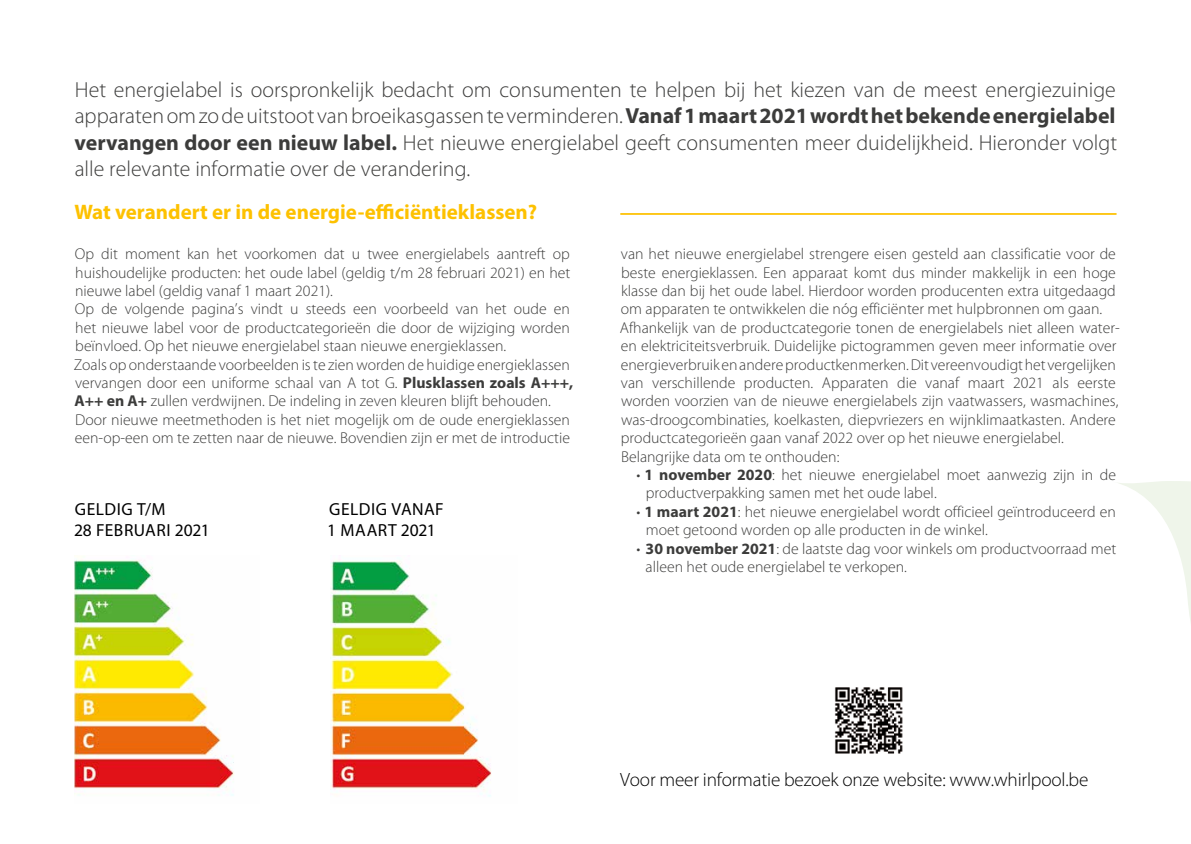
<style>
.page{position:relative;width:1191px;height:844px;background:#fff}
.page>*{position:absolute;margin:0;border:0;box-sizing:border-box;transform-origin:0 0}
.t1{font:300 21.88px/26.2px "Myriad Pro";color:#3c3c3b;text-align:justify}
.t2{font:700 21px "Myriad Pro";color:#fdc100}
.t3{font:300 19.25px "Myriad Pro";letter-spacing:-.01em;color:#000}
.t4{font:17.5px/21px "Myriad Pro";letter-spacing:.025em;color:#000}
.t5{font:300 15.75px/18.4px "Myriad Pro";color:#3c3c3b}
.s1{font-weight:700}
</style>
<div class="page">
<svg style="left:1119px;top:481px;width:72px;height:141px"></svg>
<img style="left:74px;top:560px;width:160px;height:236px">
<img style="left:331px;top:560px;width:160px;height:237px">
<img style="left:834px;top:687px;width:69px;height:67px">
<hr style="left:620px;top:213px;width:496px;height:2px;background:#fdc100">
<p class="t1" style="left:75px;top:76px;width:1044px">Het energielabel is oorspronkelijk bedacht om consumenten te helpen bij het kiezen van de meest energiezuinige apparaten om zo de uitstoot van broeikasgassen te verminderen. <span class="s1">Vanaf 1 maart 2021 wordt het bekende energielabel vervangen door een nieuw label.</span> Het nieuwe energielabel geeft consumenten meer duidelijkheid. Hieronder volgt alle relevante informatie over de verandering.</p>
<h2 class="t2" style="left:74px;top:198px;width:464px">Wat verandert er in de energie-efficiëntieklassen?</h2>
<p class="t5" style="left:74px;top:244px;width:501px">Op dit moment kan het voorkomen dat u twee energielabels aantreft op huishoudelijke producten: het oude label (geldig t/m 28 februari 2021) en het nieuwe label (geldig vanaf 1 maart 2021).<br>Op de volgende pagina’s vindt u steeds een voorbeeld van het oude en het nieuwe label voor de productcategorieën die door de wijziging worden beïnvloed. Op het nieuwe energielabel staan nieuwe energieklassen.<br>Zoals op onderstaande voorbeelden is te zien worden de huidige energieklassen vervangen door een uniforme schaal van A tot G. <span class="s1">Plusklassen zoals A+++, A++ en A+</span> zullen verdwijnen. De indeling in zeven kleuren blijft behouden.<br>Door nieuwe meetmethoden is het niet mogelijk om de oude energieklassen een-op-een om te zetten naar de nieuwe. Bovendien zijn er met de introductie</p>
<p class="t5" style="left:620px;top:244px;width:501px">van het nieuwe energielabel strengere eisen gesteld aan classificatie voor de beste energieklassen. Een apparaat komt dus minder makkelijk in een hoge klasse dan bij het oude label. Hierdoor worden producenten extra uitgedaagd om apparaten te ontwikkelen die nóg efficiënter met hulpbronnen om gaan.<br>Afhankelijk van de productcategorie tonen de energielabels niet alleen water&shy;en elektriciteitsverbruik. Duidelijke pictogrammen geven meer informatie over energieverbruik en andere productkenmerken. Dit vereenvoudigt het vergelijken van verschillende producten. Apparaten die vanaf maart 2021 als eerste worden voorzien van de nieuwe energielabels zijn vaatwassers, wasmachines, was-droogcombinaties, koelkasten, diepvriezers en wijnklimaatkasten. Andere productcategorieën gaan vanaf 2022 over op het nieuwe energielabel.<br>Belangrijke data om te onthouden:</p>
<p class="t5" style="left:646px;top:465px;width:472px;text-indent:-9px">• <span class="s1">1 november 2020</span>: het nieuwe energielabel moet aanwezig zijn in de productverpakking samen met het oude label.</p>
<p class="t5" style="left:646px;top:502px;width:471px;text-indent:-9px">• <span class="s1">1 maart 2021</span>: het nieuwe energielabel wordt officieel geïntroduceerd en moet getoond worden op alle producten in de winkel.</p>
<p class="t5" style="left:645px;top:539px;width:472px;text-indent:-9px">• <span class="s1">30 november 2021</span>: de laatste dag voor winkels om productvoorraad met alleen het oude energielabel te verkopen.</p>
<p class="t4" style="left:74px;top:498px;width:137px">GELDIG T/M<br>28 FEBRUARI 2021</p>
<p class="t4" style="left:327px;top:498px;width:118px">GELDIG VANAF<br>1 MAART 2021</p>
<p class="t3" style="left:620px;top:767px;width:469px">Voor meer informatie bezoek onze website: www.whirlpool.be</p>
</div>
